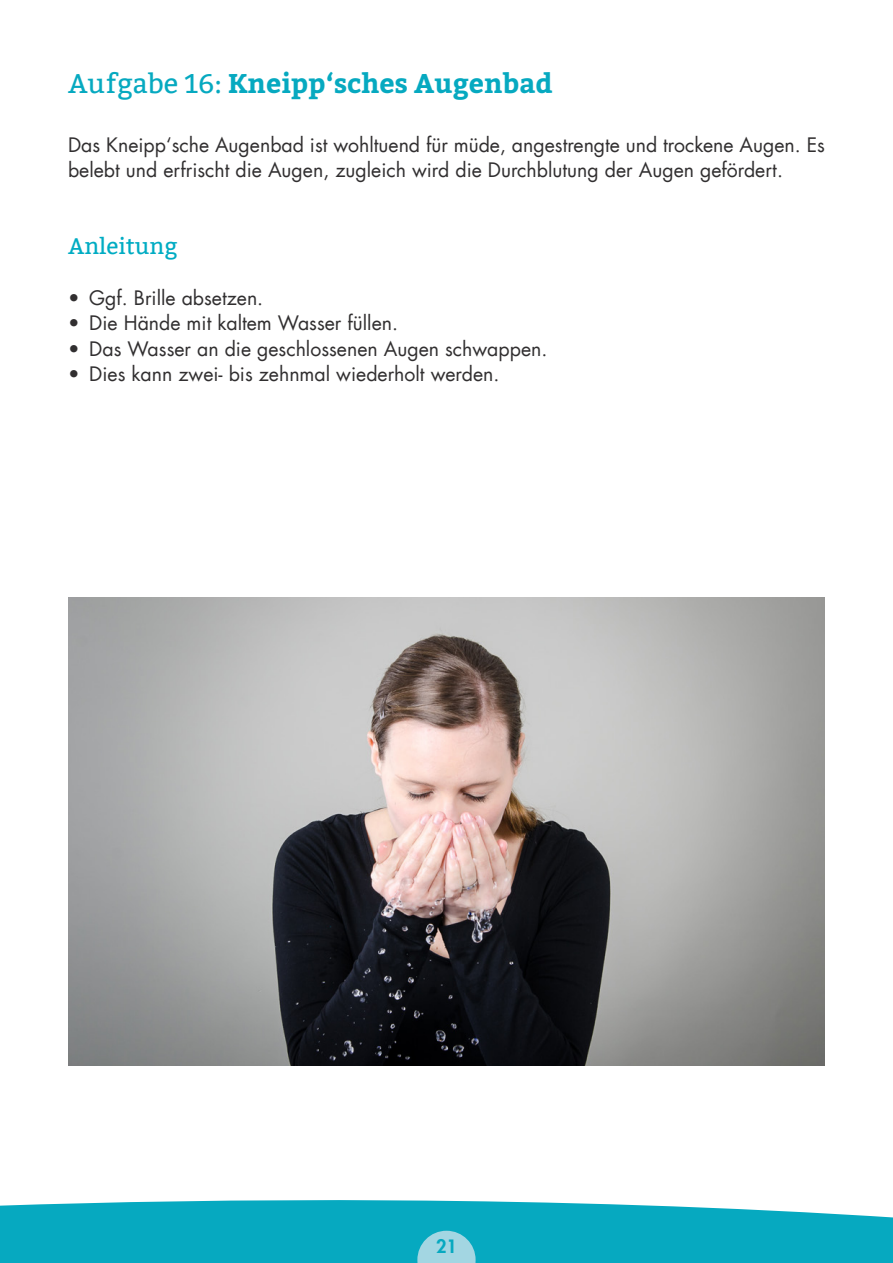
<style>
.page{position:relative;width:893px;height:1263px;background:#fff}
.page>*{position:absolute;margin:0;border:0;box-sizing:border-box;transform-origin:0 0}
.t1{font:700 27px "Bitter";color:#06a9c0}
.t2{font:22.5px "Bitter";color:#00acc3}
.t3{font:19.5px/25.5px "Futura Com";color:#312f30}
.t4{font:800 18px "Futura Com";color:#06a9c0}
.s1{font-weight:400}
</style>
<div class="page">
<svg style="left:0;top:1200px;width:893px;height:63px;background:#18afc4"></svg>
<svg style="left:417px;top:1231px;width:59px;height:32px;background:#83ccdb"></svg>
<img style="left:68px;top:597px;width:757px;height:468px">
<h1 class="t1" style="left:68px;top:63px;width:486px"><span class="s1">Aufgabe 16:</span> Kneipp‘sches Augenbad</h1>
<p class="t3" style="left:68px;top:131px;width:758px">Das Kneipp‘sche Augenbad ist wohltuend für müde, angestrengte und trockene Augen. Es belebt und erfrischt die Augen, zugleich wird die Durchblutung der Augen gefördert.</p>
<p class="t2" style="left:68px;top:232px;width:111px">Anleitung</p>
<p class="t3" style="left:68px;top:284px;width:197px">• Ggf. Brille absetzen.</p>
<p class="t3" style="left:68px;top:310px;width:332px">• Die Hände mit kaltem Wasser füllen.</p>
<p class="t3" style="left:68px;top:335px;width:481px">• Das Wasser an die geschlossenen Augen schwappen.</p>
<p class="t3" style="left:68px;top:361px;width:433px">• Dies kann zwei- bis zehnmal wiederholt werden.</p>
<p class="t4" style="left:436px;top:1233px;width:22px">21</p>
</div>
